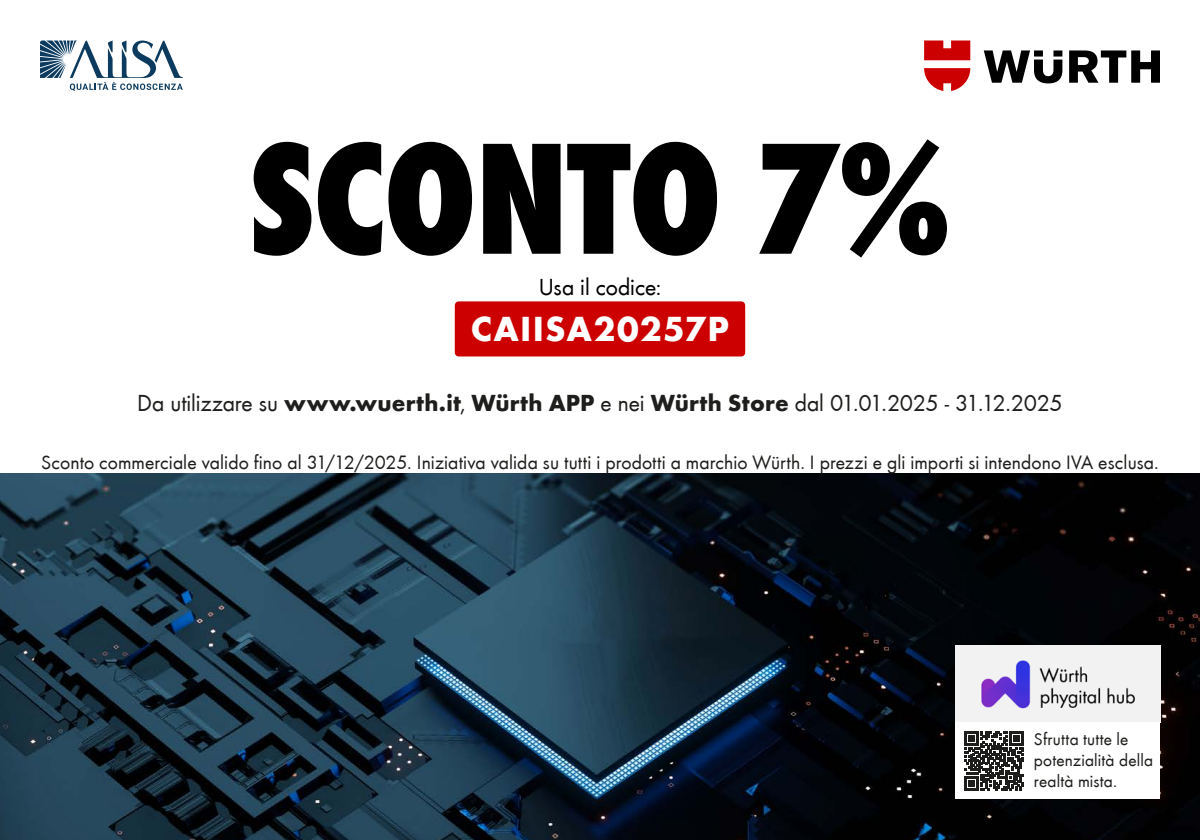
<style>
.page{position:relative;width:1200px;height:840px;background:#fff}
.page>*{position:absolute;margin:0;border:0;box-sizing:border-box;transform-origin:0 0}
.t1{font:164.8px "Wuerth Extra Bold Cond Caps";letter-spacing:-.01em;color:#000}
.t2{font:700 36px "Wuerth";letter-spacing:.04em;color:#fff}
.t3{font:24px "Wuerth";letter-spacing:-.01em;color:#1e1e1c}
.t4{font:24px "Wuerth";letter-spacing:-.005em;color:#000}
.t5{font:20px "Wuerth";letter-spacing:.005em;color:#1e1e1c}
.t6{font:17.6px/21.2px "Wuerth";letter-spacing:.01em;color:#1e1e1c}
.s1{font-weight:700}
</style>
<div class="page">
<img style="left:0;top:473px;width:1200px;height:367px">
<img style="left:956px;top:646px;width:204px;height:77px">
<div style="left:956px;top:723px;width:204px;height:76px;background:#fff"></div>
<svg style="left:965px;top:732px;width:58px;height:58px"></svg>
<svg style="left:40px;top:40px;width:143px;height:51px"></svg>
<svg style="left:984px;top:50px;width:176px;height:33px"></svg>
<svg style="left:924px;top:41px;width:46px;height:50px"></svg>
<div style="left:455px;top:301px;width:290px;height:56px;background:#c00;border-radius:4px"></div>
<h1 class="t1" style="left:249px;top:83px;width:704px">SCONTO 7%</h1>
<p class="t4" style="left:539px;top:271px;width:124px">Usa il codice:</p>
<h2 class="t2" style="left:471px;top:303px;width:260px">CAIISA20257P</h2>
<p class="t3" style="left:137px;top:386px;width:927px">Da utilizzare su <span class="s1">www.wuerth.it</span>, <span class="s1">Würth APP</span> e nei <span class="s1">Würth Store</span> dal 01.01.2025 - 31.12.2025</p>
<p class="t5" style="left:41px;top:449px;width:1119px">Sconto commerciale valido fino al 31/12/2025. Iniziativa valida su tutti i prodotti a marchio Würth. I prezzi e gli importi si intendono IVA esclusa.</p>
<p class="t6" style="left:1034px;top:728px;width:121px">Sfrutta tutte le potenzialità della realtà mista.</p>
</div>
